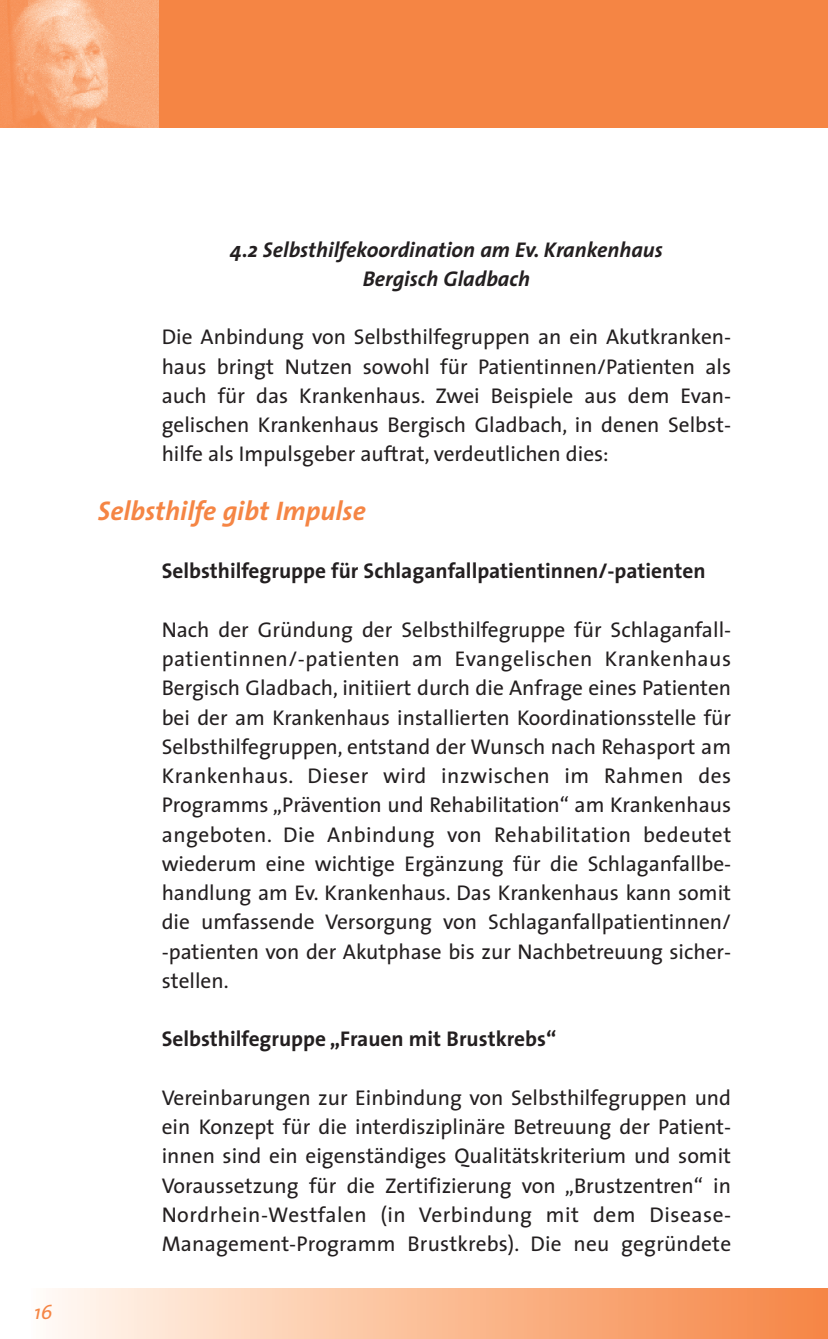
<style>
.page{position:relative;width:828px;height:1339px;background:#fff}
.page>*{position:absolute;margin:0;border:0;box-sizing:border-box;transform-origin:0 0}
.t1{font:italic 700 27px "The Sans";color:#f58544}
.t2{font:21.38px/29.2px "The Sans";color:#231f20;text-align:justify}
.t3{font:700 21.38px "The Sans";color:#231f20}
.t4{font:italic 700 21.38px/29.2px "The Sans";color:#231f20;text-align:center}
.t5{font:italic 20.25px "The Sans";color:#f58544}
</style>
<div class="page">
<img style="left:0;top:0;width:159px;height:128px">
<div style="left:159px;top:0;width:437px;height:128px;background:#f58544"></div>
<div style="left:575px;top:0;width:253px;height:128px;background:#f58544"></div>
<div style="left:32px;top:1288px;width:796px;height:51px;background:linear-gradient(to right,#fffaf3,#f68441)"></div>
<p class="t5" style="left:34px;top:1304px;width:20px">16</p>
<p class="t4" style="left:230px;top:237px;width:434px">4.2 Selbsthilfekoordination am Ev. Krankenhaus<br>Bergisch Gladbach</p>
<p class="t2" style="left:162px;top:325px;width:571px">Die Anbindung von Selbsthilfegruppen an ein Akutkranken&shy;haus bringt Nutzen sowohl für Patientinnen/Patienten als auch für das Krankenhaus. Zwei Beispiele aus dem Evan&shy;gelischen Krankenhaus Bergisch Gladbach, in denen Selbst&shy;hilfe als Impulsgeber auftrat, verdeutlichen dies:</p>
<p class="t1" style="left:98px;top:500px;width:269px">Selbsthilfe gibt Impulse</p>
<p class="t3" style="left:162px;top:563px;width:545px">Selbsthilfegruppe für Schlaganfallpatientinnen/-patienten</p>
<p class="t2" style="left:162px;top:617px;width:571px">Nach der Gründung der Selbsthilfegruppe für Schlaganfall&shy;patientinnen/-patienten am Evangelischen Krankenhaus Bergisch Gladbach, initiiert durch die Anfrage eines Patienten bei der am Krankenhaus installierten Koordinationsstelle für Selbsthilfegruppen, entstand der Wunsch nach Rehasport am Krankenhaus. Dieser wird inzwischen im Rahmen des Programms „Prävention und Rehabilitation“ am Krankenhaus angeboten. Die Anbindung von Rehabilitation bedeutet wiederum eine wichtige Ergänzung für die Schlaganfallbe&shy;handlung am Ev. Krankenhaus. Das Krankenhaus kann somit die umfassende Versorgung von Schlaganfallpatientinnen/ -patienten von der Akutphase bis zur Nachbetreuung sicher&shy;stellen.</p>
<p class="t3" style="left:162px;top:1031px;width:396px">Selbsthilfegruppe „Frauen mit Brustkrebs“</p>
<p class="t2" style="left:162px;top:1085px;width:571px">Vereinbarungen zur Einbindung von Selbsthilfegruppen und ein Konzept für die interdisziplinäre Betreuung der Patient&shy;innen sind ein eigenständiges Qualitätskriterium und somit Voraussetzung für die Zertifizierung von „Brustzentren“ in Nordrhein-Westfalen (in Verbindung mit dem Disease-Management-Programm Brustkrebs). Die neu gegründete</p>
</div>
